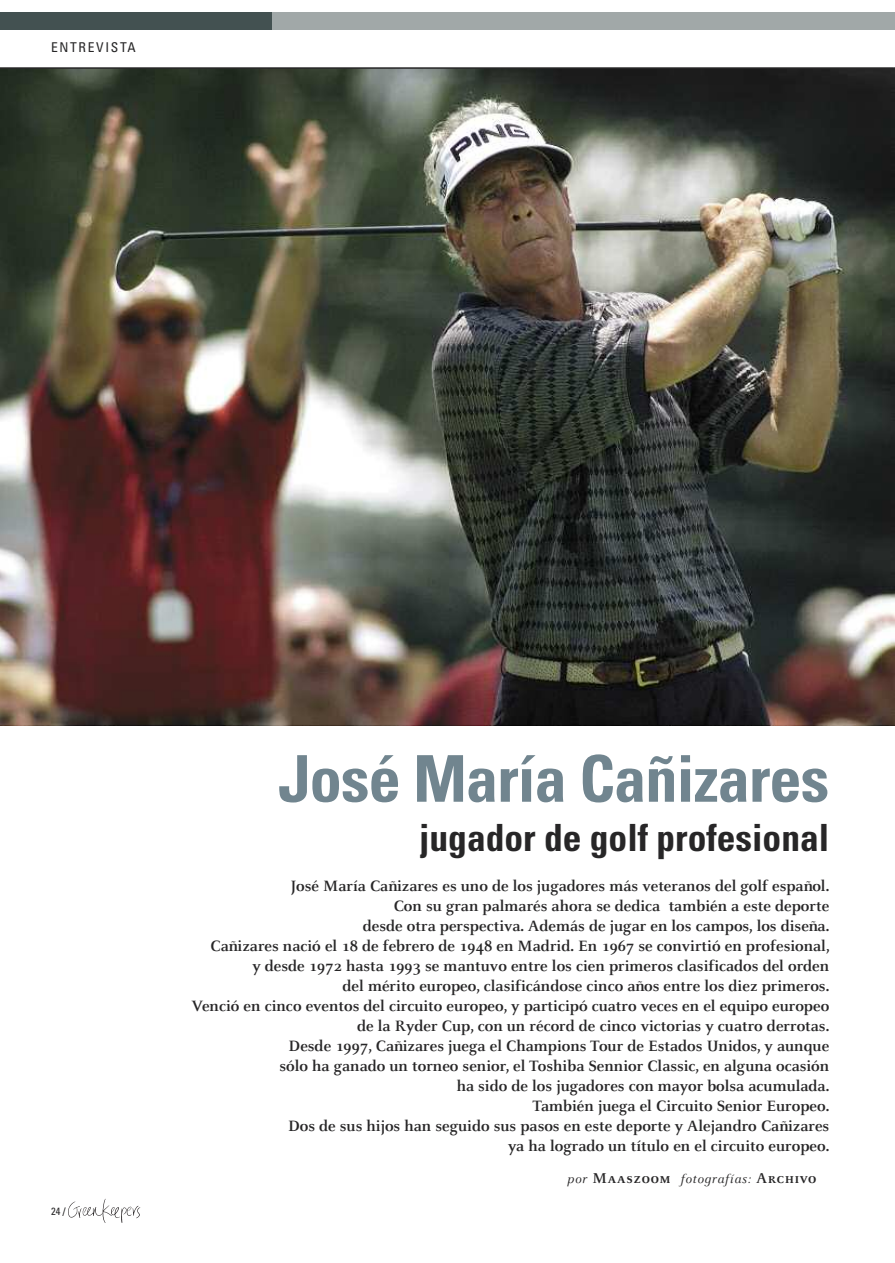
<style>
.page{position:relative;width:895px;height:1263px;background:#fff}
.page>*{position:absolute;margin:0;border:0;box-sizing:border-box;transform-origin:0 0}
.t1{font:700 condensed 64.5px "Univers";letter-spacing:-.015em;color:#71858f}
.t2{font:700 condensed 37.5px "Univers";color:#272627}
.t3{font:700 16.5px/20.1px "Celeste";color:#272627;text-align:right}
.t4{font:italic 13.5px "Celeste";letter-spacing:.05em;color:#272627}
.t5{font:condensed 13.5px "Univers";letter-spacing:.125em;color:#272627}
.t6{font:condensed 10.5px "Univers";color:#272627}
.s1{color:#000}
.s2{font-family:"Celeste Caps";font-weight:700;font-style:normal;font-size:15.75px}
</style>
<div class="page">
<svg style="left:893px;top:13px;width:2px;height:17px"></svg>
<img style="left:0;top:68px;width:894px;height:657px">
<hr style="left:0;top:67px;width:893px;height:2px;background:#272627">
<svg style="left:68px;top:1199px;width:72px;height:24px"></svg>
<div style="left:0;top:13px;width:893px;height:17px;background:#a1a8a8"></div>
<div style="left:0;top:13px;width:272px;height:17px;background:#435151"></div>
<p class="t5" style="left:51px;top:43px;width:86px">ENTREVISTA</p>
<p class="t6" style="left:51px;top:1207px;width:16px">24 <span class="s1">/</span></p>
<p class="t1" style="left:278px;top:755px;width:552px">José María Cañizares</p>
<p class="t2" style="left:419px;top:823px;width:412px">jugador de golf profesional</p>
<p class="t3" style="left:192px;top:875px;width:640px">José María Cañizares es uno de los jugadores más veteranos del golf español.<br>Con su gran palmarés ahora se dedica también a este deporte<br>desde otra perspectiva. Además de jugar en los campos, los diseña.<br>Cañizares nació el 18 de febrero de 1948 en Madrid. En 1967 se convirtió en profesional,<br>y desde 1972 hasta 1993 se mantuvo entre los cien primeros clasificados del orden<br>del mérito europeo, clasificándose cinco años entre los diez primeros.<br>Venció en cinco eventos del circuito europeo, y participó cuatro veces en el equipo europeo de la Ryder Cup, con un récord de cinco victorias y cuatro derrotas.<br>Desde 1997, Cañizares juega el Champions Tour de Estados Unidos, y aunque<br>sólo ha ganado un torneo senior, el Toshiba Sennior Classic, en alguna ocasión<br>ha sido de los jugadores con mayor bolsa acumulada.<br>También juega el Circuito Senior Europeo.<br>Dos de sus hijos han seguido sus pasos en este deporte y Alejandro Cañizares<br>ya ha logrado un título en el circuito europeo.</p>
<p class="t4" style="left:567px;top:1170px;width:251px">por <span class="s2">Maaszoom</span> fotografías: <span class="s2">Archivo</span></p>
</div>
